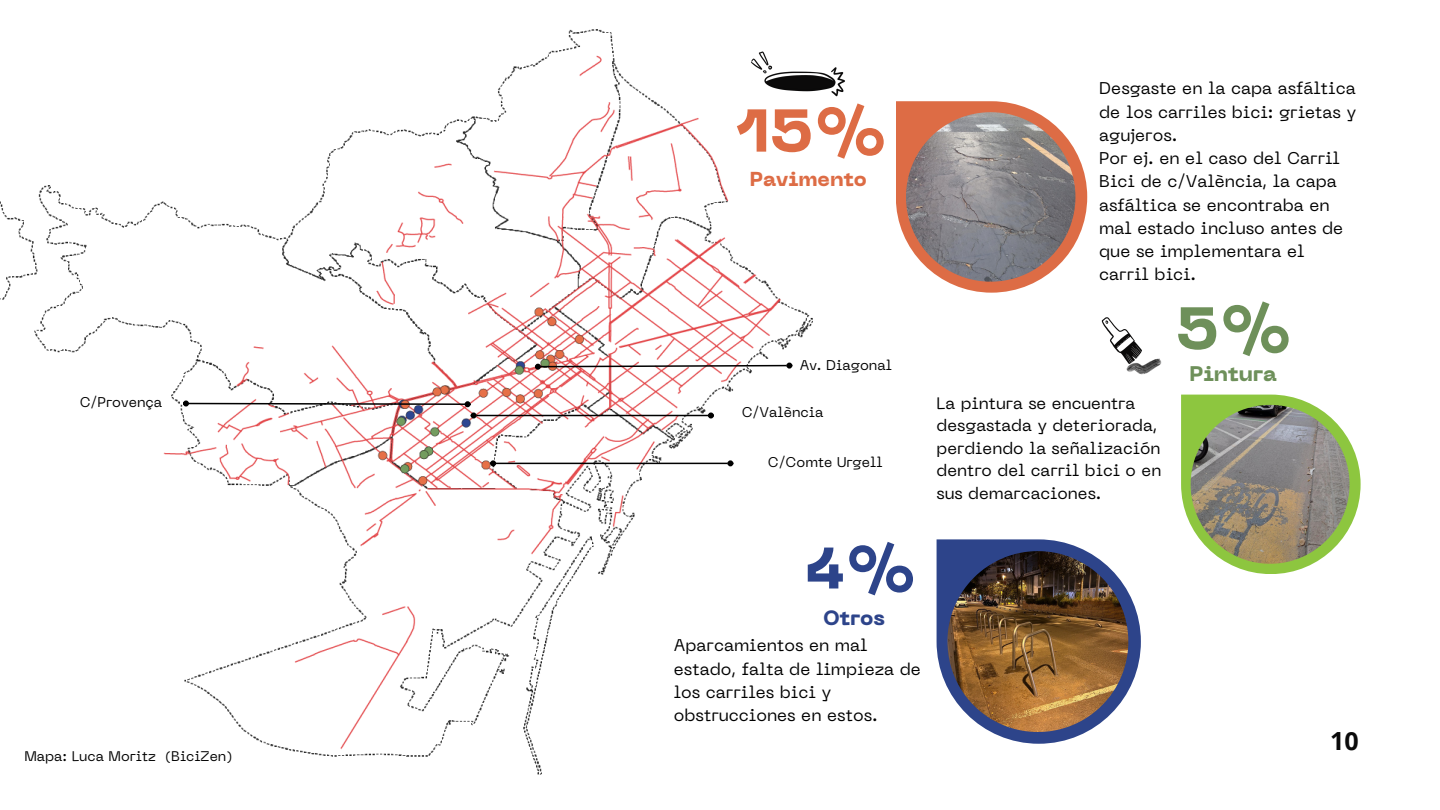
<style>
.page{position:relative;width:1440px;height:810px;background:#fff}
.page>*{position:absolute;margin:0;border:0;box-sizing:border-box;transform-origin:0 0}
.t1{font:800 60px "PP Neue Machina";color:#dd6c45}
.t2{font:800 59.4px "PP Neue Machina";color:#6e905a}
.t3{font:800 58.1px "PP Neue Machina";color:#2d448a}
.t4{font:700 25px "Open Sans";color:#0a0a0a}
.t5{font:800 21px "PP Neue Machina";color:#6e905a}
.t6{font:800 20.6px "PP Neue Machina";color:#2d448a}
.t7{font:800 20.1px "PP Neue Machina";color:#dd6c45}
.t8{font:16.9px/23.2px "PP Neue Machina";color:#000}
.t9{font:16.5px/22.5px "PP Neue Machina";color:#000}
.t10{font:14px "PP Neue Machina";color:#000}
.t11{font:13.9px "PP Neue Machina";color:#000}
</style>
<div class="page">
<img style="left:0;top:29px;width:813px;height:746px">
<svg style="left:937px;top:539px;width:204px;height:205px"></svg>
<img style="left:947px;top:551px;width:181px;height:181px">
<svg style="left:896px;top:101px;width:191px;height:192px"></svg>
<img style="left:906px;top:112px;width:169px;height:170px">
<svg style="left:1181px;top:395px;width:180px;height:179px"></svg>
<img style="left:1191px;top:405px;width:159px;height:159px">
<svg style="left:535px;top:363px;width:257px;height:7px"></svg>
<hr style="left:476px;top:415px;width:232px;height:1px;background:#000">
<svg style="left:471px;top:413px;width:6px;height:6px"></svg>
<svg style="left:708px;top:413px;width:6px;height:6px"></svg>
<svg style="left:183px;top:401px;width:288px;height:6px"></svg>
<hr style="left:496px;top:463px;width:232px;height:1px;background:#000">
<svg style="left:490px;top:460px;width:6px;height:6px"></svg>
<svg style="left:727px;top:460px;width:6px;height:6px"></svg>
<img style="left:1101px;top:317px;width:61px;height:58px">
<img style="left:749px;top:49px;width:96px;height:50px">
<p class="t10" style="left:80px;top:397px;width:84px">C/Provença</p>
<p class="t11" style="left:24px;top:751px;width:209px">Mapa: Luca Moritz (BiciZen)</p>
<p class="t1" style="left:735px;top:108px;width:154px">15%</p>
<p class="t7" style="left:750px;top:171px;width:119px">Pavimento</p>
<p class="t10" style="left:800px;top:360px;width:94px">Av. Diagonal</p>
<p class="t10" style="left:742px;top:407px;width:83px">C/València</p>
<p class="t10" style="left:768px;top:457px;width:116px">C/Comte Urgell</p>
<p class="t3" style="left:805px;top:546px;width:114px">4%</p>
<p class="t6" style="left:823px;top:610px;width:63px">Otros</p>
<p class="t8" style="left:674px;top:636px;width:249px">Aparcamientos en mal estado, falta de limpieza de los carriles bici y obstrucciones en estos.</p>
<p class="t8" style="left:1099px;top:78px;width:259px;text-align:justify">Desgaste en la capa asfáltica de los carriles bici: grietas y agujeros.</p>
<p class="t8" style="left:1099px;top:148px;width:245px">Por ej. en el caso del Carril<br>Bici de c/València, la capa asfáltica se encontraba en mal estado incluso antes de que se implementara el carril bici.</p>
<p class="t2" style="left:1176px;top:306px;width:118px">5%</p>
<p class="t9" style="left:937px;top:393px;width:226px">La pintura se encuentra desgastada y deteriorada, perdiendo la señalización dentro del carril bici o en sus demarcaciones.</p>
<p class="t5" style="left:1189px;top:365px;width:89px">Pintura</p>
<p class="t4" style="left:1330px;top:723px;width:30px">10</p>
</div>
